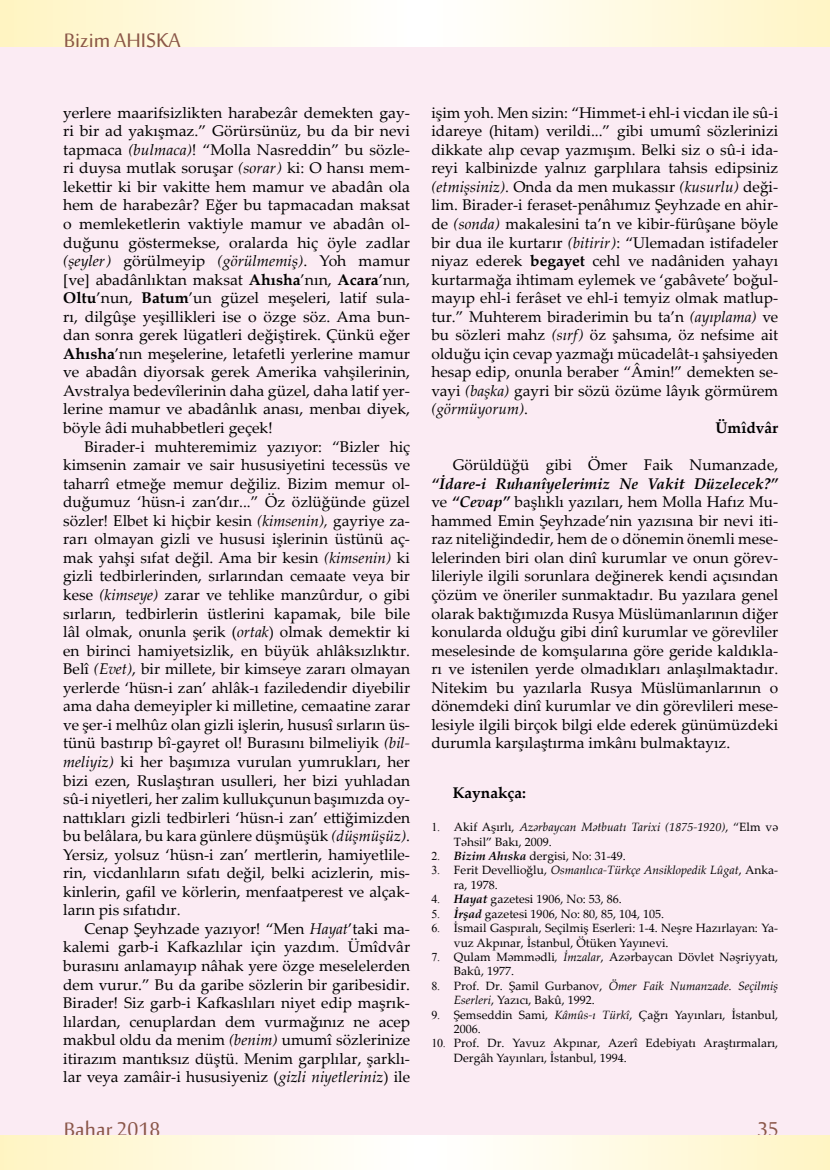
<style>
.page{position:relative;width:830px;height:1170px;background:#fff}
.page>*{position:absolute;margin:0;border:0;box-sizing:border-box;transform-origin:0 0}
.t1{font:27px "Sakkal Majalla";color:#8a5648}
.t2{font:15.45px/18.6px "Palatino Linotype";color:#000;text-align:justify}
.t3{font:700 15.45px "Palatino Linotype";color:#000}
.t4{font:italic 15.45px "Palatino Linotype";color:#000}
.t5{font:12px/14.4px "Palatino Linotype";color:#000}
.t6{font:italic 12px/14.4px "Palatino Linotype";color:#000}
.s1{font-style:italic}
.s2{font-weight:700}
.s3{font-style:normal}
.s4{font-weight:700;font-style:italic}
.s5{font-family:"Times New Roman"}
.s6{font-family:"Times New Roman";font-style:normal}
</style>
<div class="page">
<div style="left:0;top:32px;width:829px;height:1106px;background:#fbebf3"></div>
<svg style="left:0;top:0;width:829px;height:47px"></svg>
<svg style="left:0;top:1135px;width:829px;height:2px"></svg>
<svg style="left:0;top:1139px;width:829px;height:30px"></svg>
<h1 class="t1" style="left:64px;top:22px;width:118px">Bizim AHISKA</h1>
<p class="t2" style="left:63px;top:103px;width:348px">yerlere maarifsizlikten harabezâr demekten gay&shy;ri bir ad yakışmaz.” Görürsünüz, bu da bir nevi tapmaca <span class="s1">(bulmaca)</span>! “Molla Nasreddin” bu sözle&shy;ri duysa mutlak soruşar <span class="s1">(sorar)</span> ki: O hansı mem&shy;lekettir ki bir vakitte hem mamur ve abadân ola hem de harabezâr? Eğer bu tapmacadan maksat o memleketlerin vaktiyle mamur ve abadân ol&shy;duğunu göstermekse, oralarda hiç öyle zadlar <span class="s1">(şeyler)</span> görülmeyip <span class="s1">(görülmemiş)</span>. Yoh mamur [ve] abadânlıktan maksat <span class="s2">Ahısha</span>’nın, <span class="s2">Acara</span>’nın, <span class="s2">Oltu</span>’nun, <span class="s2">Batum</span>’un güzel meşeleri, latif sula&shy;rı, dilgûşe yeşillikleri ise o özge söz. Ama bun&shy;dan sonra gerek lügatleri değiştirek. Çünkü eğer <span class="s2">Ahısha</span>’nın meşelerine, letafetli yerlerine mamur ve abadân diyorsak gerek Amerika vahşilerinin, Avstralya bedevîlerinin daha güzel, daha latif yer&shy;lerine mamur ve abadânlık anası, menbaı diyek, böyle âdi muhabbetleri geçek!</p>
<p class="t2" style="left:63px;top:436px;width:348px;text-indent:21px">Birader-i muhteremimiz yazıyor: “Bizler hiç kimsenin zamair ve sair hususiyetini tecessüs ve taharrî etmeğe memur değiliz. Bizim memur ol&shy;duğumuz ‘hüsn-i zan’dır...” Öz özlüğünde güzel sözler! Elbet ki hiçbir kesin <span class="s1">(kimsenin),</span> gayriye za&shy;rarı olmayan gizli ve hususi işlerinin üstünü aç&shy;mak yahşi sıfat değil. Ama bir kesin <span class="s1">(kimsenin)</span> ki gizli tedbirlerinden, sırlarından cemaate veya bir kese <span class="s1">(kimseye)</span> zarar ve tehlike manzûrdur, o gibi sırların, tedbirlerin üstlerini kapamak, bile bile lâl olmak, onunla şerik (<span class="s1">ortak</span>) olmak demektir ki en birinci hamiyetsizlik, en büyük ahlâksızlıktır.<br>Belî <span class="s1">(Evet)</span>, bir millete, bir kimseye zararı olmayan yerlerde ‘hüsn-i zan’ ahlâk-ı faziledendir diyebilir ama daha demeyipler ki milletine, cemaatine zarar ve şer-i melhûz olan gizli işlerin, hususî sırların üs&shy;tünü bastırıp bî-gayret ol! Burasını bilmeliyik <span class="s1">(bil&shy;meliyiz)</span> ki her başımıza vurulan yumrukları, her bizi ezen, Ruslaştıran usulleri, her bizi yuhladan sû-i niyetleri, her zalim kullukçunun başımızda oy&shy;nattıkları gizli tedbirleri ‘hüsn-i zan’ ettiğimizden bu belâlara, bu kara günlere düşmüşük <span class="s1">(düşmüşüz)</span>.<br>Yersiz, yolsuz ‘hüsn-i zan’ mertlerin, hamiyetlile&shy;rin, vicdanlıların sıfatı değil, belki acizlerin, mis&shy;kinlerin, gafil ve körlerin, menfaatperest ve alçak&shy;ların pis sıfatıdır.</p>
<p class="t2" style="left:63px;top:918px;width:348px;text-indent:21px">Cenap Şeyhzade yazıyor! “Men <span class="s1">Hayat</span>’taki ma&shy;kalemi garb-i Kafkazlılar için yazdım. Ümîdvâr burasını anlamayıp nâhak yere özge meselelerden dem vurur.” Bu da garibe sözlerin bir garibesidir.<br>Birader! Siz garb-i Kafkaslıları niyet edip maşrık&shy;lılardan, cenuplardan dem vurmağınız ne acep makbul oldu da menim <span class="s1">(benim)</span> umumî sözlerinize itirazım mantıksız düştü. Menim garplılar, şarklı&shy;lar veya zamâir-i hususiyeniz (<span class="s1">gizli niyetleriniz</span>) ile</p>
<p class="t2" style="left:431px;top:103px;width:348px">işim yoh. Men sizin: “Himmet-i ehl-i vicdan ile sû-i</p>
<p class="t2" style="left:431px;top:121px;width:348px">idareye (hitam) verildi...” gibi umumî sözlerinizi</p>
<p class="t2" style="left:431px;top:140px;width:348px">dikkate alıp cevap yazmışım. Belki siz o sû-i ida-</p>
<p class="t2" style="left:431px;top:158px;width:348px">reyi kalbinizde yalnız garplılara tahsis edipsiniz</p>
<p class="t2" style="left:431px;top:177px;width:348px"><span class="s1">(etmişsiniz)</span>. Onda da men mukassır <span class="s1">(kusurlu)</span> deği-</p>
<p class="t2" style="left:431px;top:195px;width:348px">lim. Birader-i feraset-penâhımız Şeyhzade en ahir-</p>
<p class="t2" style="left:431px;top:214px;width:348px">de <span class="s1">(sonda)</span> makalesini ta’n ve kibir-fürûşane böyle</p>
<p class="t2" style="left:431px;top:232px;width:348px">bir dua ile kurtarır <span class="s1">(bitirir)</span>: “Ulemadan istifadeler</p>
<p class="t2" style="left:431px;top:251px;width:348px">niyaz ederek <span class="s2">begayet</span> cehl ve nadâniden yahayı</p>
<p class="t2" style="left:431px;top:269px;width:348px">kurtarmağa ihtimam eylemek ve ‘gabâvete’ boğul-</p>
<p class="t2" style="left:431px;top:288px;width:348px">mayıp ehl-i ferâset ve ehl-i temyiz olmak matlup-</p>
<p class="t2" style="left:431px;top:306px;width:348px">tur.” Muhterem biraderimin bu ta’n <span class="s1">(ayıplama)</span> ve</p>
<p class="t2" style="left:431px;top:325px;width:348px">bu sözleri mahz <span class="s1">(sırf)</span> öz şahsıma, öz nefsime ait</p>
<p class="t2" style="left:431px;top:344px;width:348px">olduğu için cevap yazmağı mücadelât-ı şahsiyeden</p>
<p class="t2" style="left:431px;top:362px;width:348px">hesap edip, onunla beraber “Âmin!” demekten se-</p>
<p class="t2" style="left:431px;top:381px;width:348px">vayi <span class="s1">(başka)</span> gayri bir sözü özüme lâyık görmürem</p>
<p class="t4" style="left:431px;top:398px;width:98px">(görmüyorum)<span class="s3">.</span></p>
<p class="t3" style="left:715px;top:417px;width:64px">Ümîdvâr</p>
<p class="t2" style="left:452px;top:455px;width:327px">Görüldüğü gibi Ömer Faik Numanzade,</p>
<p class="t2" style="left:431px;top:473px;width:348px"><span class="s4">“İdare-i Ruhanîyelerimiz Ne Vakit Düzelecek?” </span>ve <span class="s4">“Cevap”</span> başlıklı yazıları, hem Molla Hafız Mu&shy;hammed Emin Şeyhzade’nin yazısına bir nevi iti&shy;raz niteliğindedir, hem de o dönemin önemli mese&shy;lelerinden biri olan dinî kurumlar ve onun görev&shy;lileriyle ilgili sorunlara değinerek kendi açısından çözüm ve öneriler sunmaktadır. Bu yazılara genel olarak baktığımızda Rusya Müslümanlarının diğer konularda olduğu gibi dinî kurumlar ve görevliler meselesinde de komşularına göre geride kaldıkla&shy;rı ve istenilen yerde olmadıkları anlaşılmaktadır.<br>Nitekim bu yazılarla Rusya Müslümanlarının o dönemdeki dinî kurumlar ve din görevlileri mese&shy;lesiyle ilgili birçok bilgi elde ederek günümüzdeki durumla karşılaştırma imkânı bulmaktayız.</p>
<p class="t3" style="left:452px;top:782px;width:75px">Kaynakça:</p>
<p class="t5" style="left:453px;top:819px;width:326px;text-indent:-22px"><span class="s5">1.</span> Akif Aşırlı, <span class="s1">Azərbaycan Mətbuatı Tarixi (1875-1920)</span>, “Elm və<br>Təhsil” Bakı, 2009.</p>
<p class="t5" style="left:431px;top:848px;width:196px"><span class="s5">2.</span> <span class="s4">Bizim Ahıska</span> dergisi, No: 31-49.</p>
<p class="t6" style="left:453px;top:862px;width:326px;text-indent:-22px"><span class="s6">3.</span> <span class="s3">Ferit Devellioğlu,</span> Osmanlıca-Türkçe Ansiklopedik Lûgat<span class="s3">, Anka&shy;ra, 1978.</span></p>
<p class="t5" style="left:431px;top:891px;width:192px"><span class="s5">4.</span> <span class="s4">Hayat</span> gazetesi 1906, No: 53, 86.</p>
<p class="t5" style="left:431px;top:905px;width:234px"><span class="s5">5.</span> <span class="s4">İrşad</span> gazetesi 1906, No: 80, 85, 104, 105.</p>
<p class="t5" style="left:453px;top:920px;width:326px;text-indent:-22px"><span class="s5">6.</span> İsmail Gaspıralı, Seçilmiş Eserleri: 1-4. Neşre Hazırlayan: Ya&shy;vuz Akpınar, İstanbul, Ötüken Yayınevi.</p>
<p class="t5" style="left:453px;top:949px;width:326px;text-indent:-22px"><span class="s5">7.</span> Qulam Məmmədli<span class="s1">, İmzalar</span>, Azərbaycan Dövlet Nəşriyyatı,<br>Bakû, 1977.</p>
<p class="t5" style="left:453px;top:977px;width:326px;text-indent:-22px"><span class="s5">8.</span> Prof. Dr. Şamil Gurbanov, <span class="s1">Ömer Faik Numanzade. Seçilmiş<br>Eserleri</span>, Yazıcı, Bakû, 1992.</p>
<p class="t5" style="left:453px;top:1006px;width:326px;text-indent:-22px"><span class="s5">9.</span> Şemseddin Sami, <span class="s1">Kâmûs-ı Türkî</span>, Çağrı Yayınları, İstanbul,<br>2006.</p>
<p class="t5" style="left:453px;top:1035px;width:326px;text-indent:-22px"><span class="s5">10.</span> Prof. Dr. Yavuz Akpınar, Azerî Edebiyatı Araştırmaları,<br>Dergâh Yayınları, İstanbul, 1994.</p>
<h1 class="t1" style="left:64px;top:1110px;width:98px">Bahar 2018</h1>
<h1 class="t1" style="left:756px;top:1110px;width:23px">35</h1>
</div>
